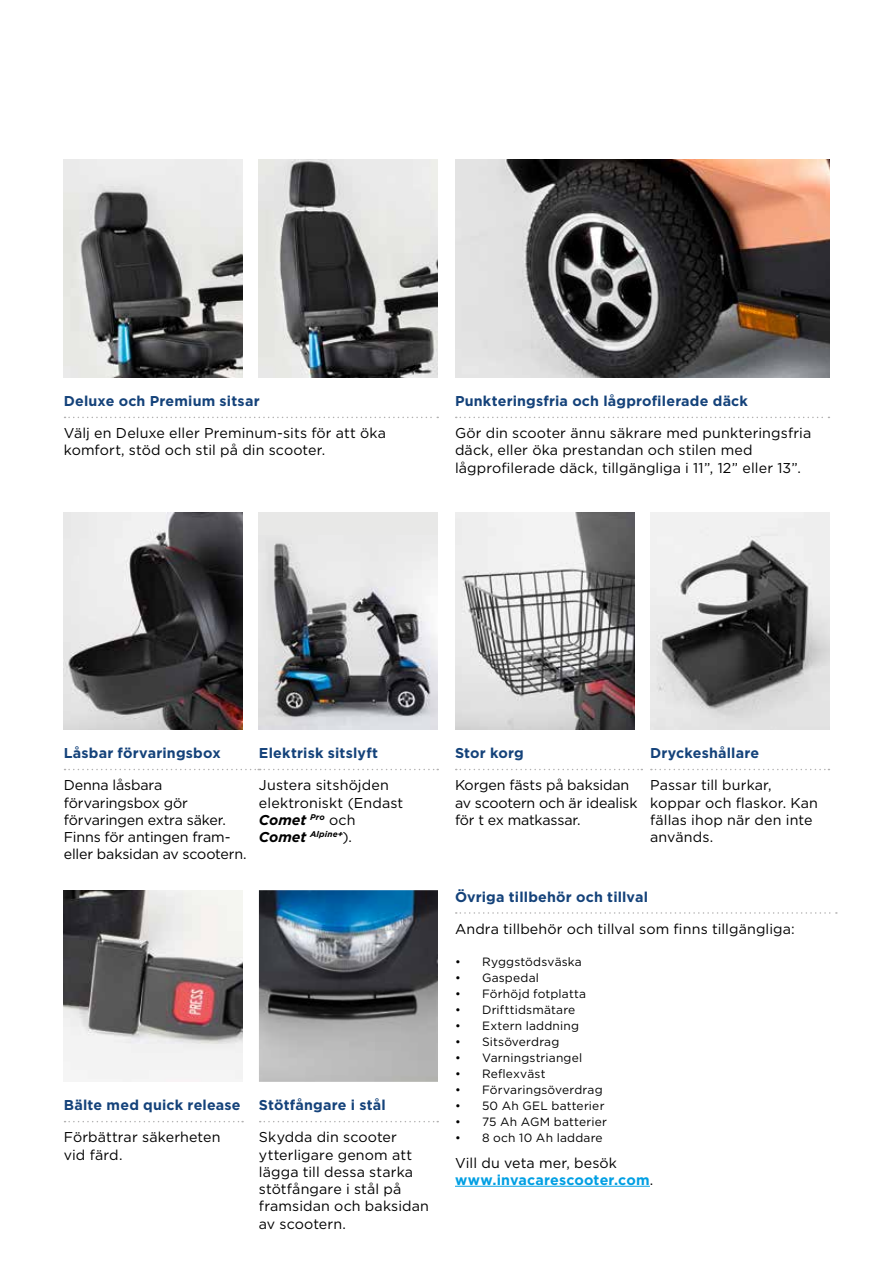
<style>
.page{position:relative;width:893px;height:1263px;background:#fff}
.page>*{position:absolute;margin:0;border:0;box-sizing:border-box;transform-origin:0 0}
.t1{font:14.25px/17.2px "Gotham";letter-spacing:.005em;color:#000}
.t2{font:700 14.25px "Gotham";letter-spacing:.015em;color:#14427a}
.t3{font:700 14.25px/17.2px "Gotham";letter-spacing:.01em;color:#009fe3}
.t4{font:12px "Gotham";letter-spacing:.015em;color:#000}
.t5{font:italic 700 8.25px "Gotham";letter-spacing:.015em;color:#000}
.s1{font-weight:700;font-style:italic}
.s2{font-size:14.25px}
.s3{font-weight:400;font-style:normal;font-size:14.25px}
.s4{font-weight:400;color:#000}
</style>
<div class="page">
<svg style="left:65px;top:1121px;width:178px;height:1px"></svg>
<img style="left:64px;top:890px;width:179px;height:192px">
<img style="left:64px;top:512px;width:179px;height:218px">
<svg style="left:65px;top:769px;width:373px;height:1px"></svg>
<div style="left:259px;top:512px;width:179px;height:218px;background:#e8e8e7"></div>
<img style="left:259px;top:543px;width:179px;height:186px">
<svg style="left:260px;top:1121px;width:178px;height:1px"></svg>
<img style="left:259px;top:890px;width:179px;height:192px">
<svg style="left:456px;top:912px;width:381px;height:2px"></svg>
<hr style="left:455px;top:1186px;width:195px;height:1px;background:#009fe3">
<svg style="left:456px;top:769px;width:186px;height:1px"></svg>
<img style="left:455px;top:512px;width:179px;height:218px">
<svg style="left:651px;top:769px;width:178px;height:1px"></svg>
<img style="left:650px;top:512px;width:179px;height:218px">
<svg style="left:65px;top:417px;width:373px;height:1px"></svg>
<img style="left:259px;top:160px;width:179px;height:218px">
<svg style="left:456px;top:417px;width:373px;height:1px"></svg>
<img style="left:455px;top:160px;width:374px;height:218px">
<img style="left:64px;top:160px;width:179px;height:218px">
<p class="t2" style="left:64px;top:391px;width:197px">Deluxe och Premium sitsar</p>
<p class="t1" style="left:64px;top:424px;width:324px">Välj en Deluxe eller Preminum-sits för att öka komfort, stöd och stil på din scooter.</p>
<p class="t2" style="left:455px;top:391px;width:294px">Punkteringsfria och lågprofilerade däck</p>
<p class="t1" style="left:455px;top:424px;width:358px">Gör din scooter ännu säkrare med punkteringsfria däck, eller öka prestandan och stilen med lågprofilerade däck, tillgängliga i 11”, 12” eller 13”.</p>
<p class="t2" style="left:64px;top:744px;width:158px">Låsbar förvaringsbox</p>
<p class="t1" style="left:64px;top:776px;width:184px">Denna låsbara förvaringsbox gör förvaringen extra säker.<br>Finns för antingen fram&shy;eller baksidan av scootern.</p>
<p class="t2" style="left:259px;top:744px;width:121px">Elektrisk sitslyft</p>
<p class="t1" style="left:259px;top:776px;width:146px">Justera sitshöjden elektroniskt (Endast<br><span class="s1">Comet</span> <sup>Pro</sup> och</p>
<p class="t5" style="left:259px;top:829px;width:95px"><span class="s2">Comet</span> Alpine+<span class="s3">).</span></p>
<p class="t2" style="left:64px;top:1096px;width:178px">Bälte med quick release</p>
<p class="t1" style="left:64px;top:1128px;width:158px">Förbättrar säkerheten vid färd.</p>
<p class="t2" style="left:259px;top:1096px;width:128px">Stötfångare i stål</p>
<p class="t1" style="left:259px;top:1128px;width:172px">Skydda din scooter ytterligare genom att lägga till dessa starka stötfångare i stål på framsidan och baksidan av scootern.</p>
<p class="t2" style="left:455px;top:744px;width:70px">Stor korg</p>
<p class="t1" style="left:455px;top:776px;width:184px">Korgen fästs på baksidan av scootern och är idealisk för t ex matkassar.</p>
<p class="t2" style="left:650px;top:744px;width:111px">Dryckeshållare</p>
<p class="t1" style="left:650px;top:776px;width:169px">Passar till burkar, koppar och flaskor. Kan fällas ihop när den inte används.</p>
<p class="t2" style="left:455px;top:887px;width:195px">Övriga tillbehör och tillval</p>
<p class="t1" style="left:455px;top:920px;width:341px">Andra tillbehör och tillval som finns tillgängliga:</p>
<p class="t4" style="left:455px;top:954px;width:128px">• Ryggstödsväska</p>
<p class="t4" style="left:455px;top:970px;width:86px">• Gaspedal</p>
<p class="t4" style="left:455px;top:986px;width:133px">• Förhöjd fotplatta</p>
<p class="t4" style="left:455px;top:1002px;width:122px">• Drifttidsmätare</p>
<p class="t4" style="left:455px;top:1018px;width:126px">• Extern laddning</p>
<p class="t4" style="left:455px;top:1034px;width:106px">• Sitsöverdrag</p>
<p class="t4" style="left:455px;top:1050px;width:129px">• Varningstriangel</p>
<p class="t4" style="left:455px;top:1066px;width:92px">• Reflexväst</p>
<p class="t4" style="left:455px;top:1082px;width:149px">• Förvaringsöverdrag</p>
<p class="t4" style="left:455px;top:1098px;width:151px">• 50 Ah GEL batterier</p>
<p class="t4" style="left:455px;top:1114px;width:153px">• 75 Ah AGM batterier</p>
<p class="t4" style="left:455px;top:1130px;width:149px">• 8 och 10 Ah laddare</p>
<p class="t3" style="left:455px;top:1154px;width:200px"><span class="s4">Vill du veta mer, besök </span>www.invacarescooter.com<span class="s4">.</span></p>
</div>
